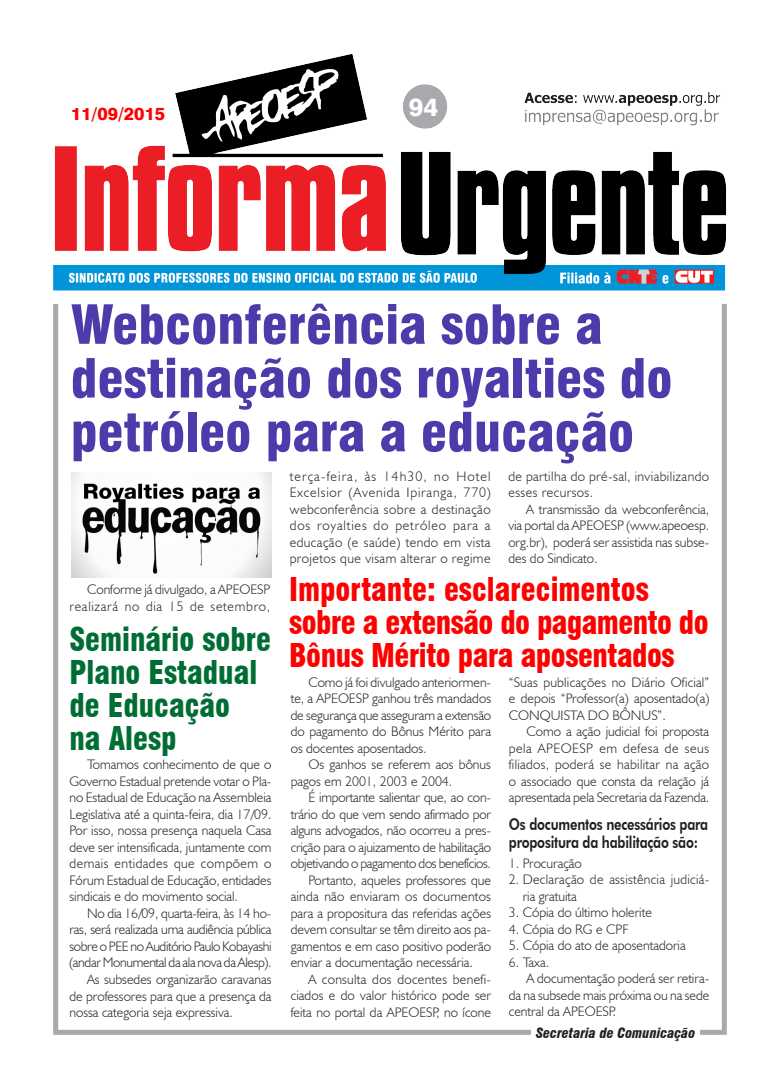
<style>
.page{position:relative;width:780px;height:1088px;background:#fff}
.page>*{position:absolute;margin:0;border:0;box-sizing:border-box;transform-origin:0 0}
.Título{font:900 condensed 52.5px/53.8px "Swiss 721 BT";color:#4e3aab}
.Título1{font:900 condensed 32px/33.1px "Swiss 721 BT";letter-spacing:-.015em;color:#f00;scale:.94 1}
.Título1-2{font:900 condensed 32px/33.1px "Swiss 721 BT";color:#006e34;scale:.94 1}
.t1{font:800 25px "Swiss 721 BT";color:#fff}
.t2{font:800 17.5px "Swiss 721 BT";color:#f00}
.Subtítulo_2{font:800 16.25px/17.5px "Futura BT";letter-spacing:-.015em;color:#231f20;scale:.8 1}
.Corpo_do_texto{font:300 13.75px/16.5px "Humanist 521 BT";color:#231f20;text-align:justify}
.Corpo_do_texto-2{font:300 13.75px/16.5px "Humanist 521 BT";letter-spacing:.03em;color:#231f20}
.Corpo_do_texto-3{font:300 13.75px/16.5px "Humanist 521 BT";letter-spacing:.02em;color:#231f20}
.t3{font:italic 900 condensed 13.75px "Swiss 721 BT";color:#231f20}
</style>
<div class="page">
<div style="left:53px;top:301px;width:673px;height:734px;border:5px solid #a8a9ad"></div>
<img style="left:53px;top:54px;width:673px;height:237px">
<div style="left:531px;top:1026px;width:168px;height:15px;background:#fff"></div>
<img style="left:71px;top:473px;width:200px;height:105px">
<p class="t2" style="left:71px;top:103px;width:96px">11/09/2015</p>
<p class="t1" style="left:409px;top:91px;width:31px">94</p>
<p class="Título" style="left:71px;top:298px;width:603px">Webconferência sobre a destinação dos royalties do petróleo para a educação</p>
<p class="Corpo_do_texto" style="left:69px;top:581px;width:202px;text-align:right">Conforme já divulgado, a APEOESP realizará no dia 15 de setembro,</p>
<p class="Título1-2" style="left:69px;top:622px;width:216px">Seminário sobre<br>Plano Estadual de Educação<br>na Alesp</p>
<p class="Corpo_do_texto" style="left:69px;top:756px;width:204px;text-indent:18px">Tomamos conhecimento de que o Governo Estadual pretende votar o Pla&shy;no Estadual de Educação na Assembleia Legislativa até a quinta-feira, dia 17/09.<br>Por isso, nossa presença naquela Casa deve ser intensificada, juntamente com demais entidades que compõem o Fórum Estadual de Educação, entidades sindicais e do movimento social.</p>
<p class="Corpo_do_texto" style="left:69px;top:905px;width:204px;text-indent:18px">No dia 16/09, quarta-feira, às 14 ho&shy;ras, será realizada uma audiência pública sobre o PEE no Auditório Paulo Kobayashi (andar Monumental da ala nova da Alesp).</p>
<p class="Corpo_do_texto" style="left:69px;top:971px;width:203px;text-indent:18px">As subsedes organizarão caravanas de professores para que a presença da nossa categoria seja expressiva.</p>
<p class="Corpo_do_texto" style="left:290px;top:468px;width:202px">terça-feira, às 14h30, no Hotel Excelsior (Avenida Ipiranga, 770) webconferência sobre a destinação dos royalties do petróleo para a educação (e saúde) tendo em vista projetos que visam alterar o regime</p>
<p class="Corpo_do_texto-2" style="left:508px;top:468px;width:202px">de partilha do pré-sal, inviabilizando esses recursos.</p>
<p class="Corpo_do_texto" style="left:508px;top:501px;width:202px;text-indent:18px">A transmissão da webconferência, via portal da APEOESP (www.apeoesp. org.br), poderá ser assistida nas subse&shy;des do Sindicato.</p>
<p class="Título1" style="left:289px;top:572px;width:447px">Importante: esclarecimentos sobre a extensão do pagamento do<br>Bônus Mérito para aposentados</p>
<p class="Corpo_do_texto" style="left:291px;top:673px;width:202px;text-indent:18px">Como já foi divulgado anteriormen&shy;te, a APEOESP ganhou três mandados de segurança que asseguram a extensão do pagamento do Bônus Mérito para os docentes aposentados.</p>
<p class="Corpo_do_texto" style="left:291px;top:756px;width:202px;text-indent:18px">Os ganhos se referem aos bônus pagos em 2001, 2003 e 2004.</p>
<p class="Corpo_do_texto" style="left:291px;top:789px;width:202px;text-indent:18px">É importante salientar que, ao con&shy;trário do que vem sendo afirmado por alguns advogados, não ocorreu a pres&shy;crição para o ajuizamento de habilitação objetivando o pagamento dos benefícios.</p>
<p class="Corpo_do_texto" style="left:291px;top:871px;width:202px;text-indent:18px">Portanto, aqueles professores que ainda não enviaram os documentos para a propositura das referidas ações devem consultar se têm direito aos pa&shy;gamentos e em caso positivo poderão enviar a documentação necessária.</p>
<p class="Corpo_do_texto" style="left:291px;top:970px;width:202px;text-indent:18px">A consulta dos docentes benefi&shy;ciados e do valor histórico pode ser feita no portal da APEOESP, no ícone</p>
<p class="Corpo_do_texto" style="left:509px;top:673px;width:202px">“Suas publicações no Diário Oficial” e depois “Professor(a) aposentado(a)<br>CONQUISTA DO BÔNUS”.</p>
<p class="Corpo_do_texto" style="left:509px;top:723px;width:202px;text-indent:18px">Como a ação judicial foi proposta pela APEOESP em defesa de seus filiados, poderá se habilitar na ação o associado que consta da relação já apresentada pela Secretaria da Fazenda.</p>
<p class="Subtítulo_2" style="left:509px;top:816px;width:251px">Os documentos necessários para propositura da habilitação são:</p>
<p class="Corpo_do_texto" style="left:509px;top:855px;width:74px">1. Procuração</p>
<p class="Corpo_do_texto-3" style="left:522px;top:871px;width:188px;text-indent:-14px">2. Declaração de assistência judiciá&shy;ria gratuita</p>
<p class="Corpo_do_texto" style="left:509px;top:904px;width:145px">3. Cópia do último holerite</p>
<p class="Corpo_do_texto" style="left:509px;top:921px;width:121px">4. Cópia do RG e CPF</p>
<p class="Corpo_do_texto" style="left:509px;top:937px;width:178px">5. Cópia do ato de aposentadoria</p>
<p class="Corpo_do_texto" style="left:509px;top:954px;width:42px">6. Taxa.</p>
<p class="Corpo_do_texto" style="left:509px;top:970px;width:202px;text-indent:18px">A documentação poderá ser retira&shy;da na subsede mais próxima ou na sede central da APEOESP.</p>
<p class="t3" style="left:536px;top:1024px;width:161px">Secretaria de Comunicação</p>
</div>
